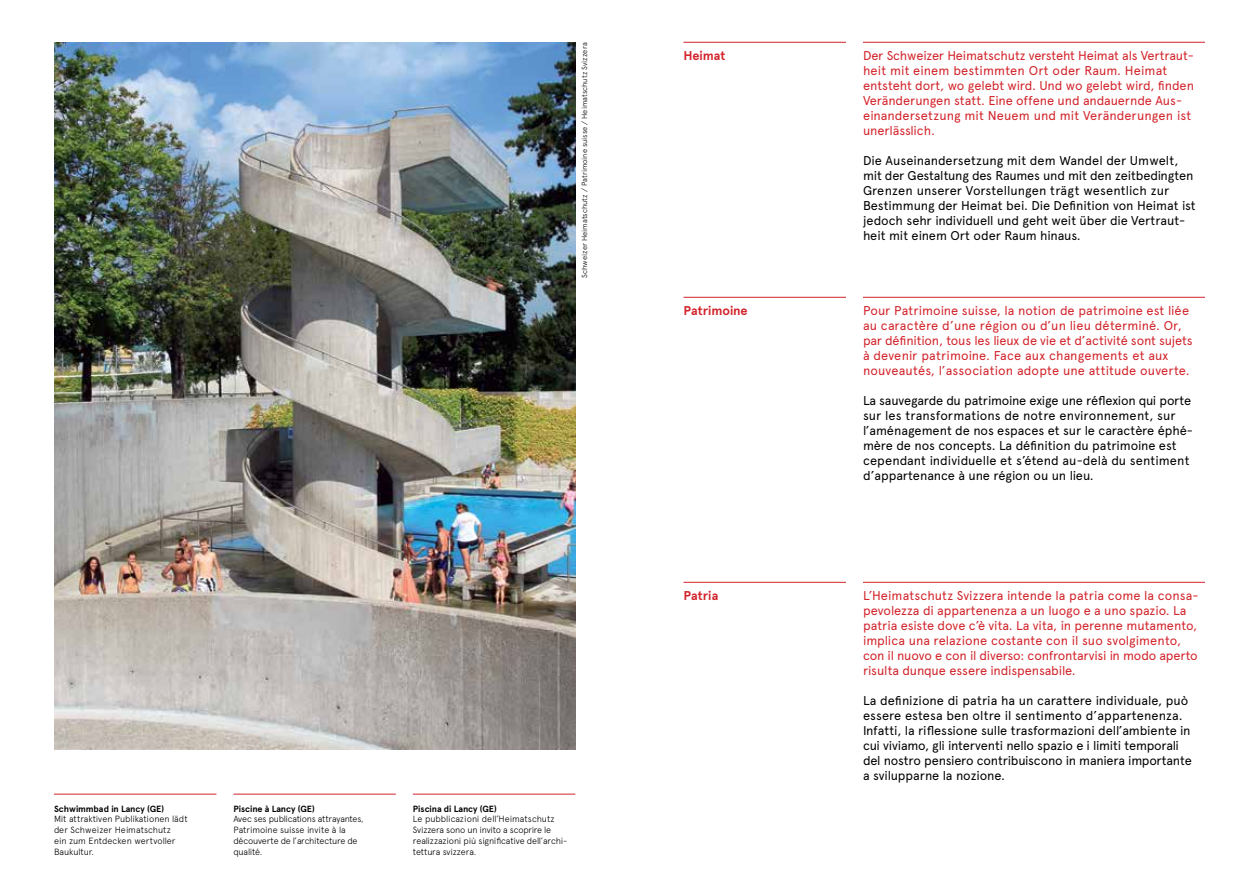
<style>
.page{position:relative;width:1259px;height:893px;background:#fff}
.page>*{position:absolute;margin:0;border:0;box-sizing:border-box;transform-origin:0 0}
.t1{font:12.75px/15px "Apercu";letter-spacing:-.005em;color:#000}
.t2{font:12.75px/15px "Apercu";color:#d2232a}
.t3{font:700 12.75px "Apercu";color:#d2232a}
.t4{font:300 9px/10.8px "Apercu";letter-spacing:-.01em;color:#000}
.t5{font:700 9px "Apercu";letter-spacing:-.005em;color:#000}
.t6{font:300 7.5px "Apercu";letter-spacing:.005em;color:#000}
</style>
<div class="page">
<img style="left:54px;top:43px;width:521px;height:707px">
<hr style="left:54px;top:794px;width:162px;height:1px;background:#d2232a">
<hr style="left:233px;top:794px;width:163px;height:1px;background:#d2232a">
<hr style="left:413px;top:794px;width:162px;height:1px;background:#d2232a">
<hr style="left:863px;top:42px;width:342px;height:1px;background:#d2232a">
<hr style="left:683px;top:42px;width:163px;height:1px;background:#d2232a">
<hr style="left:863px;top:297px;width:342px;height:1px;background:#d2232a">
<hr style="left:683px;top:297px;width:163px;height:1px;background:#d2232a">
<hr style="left:863px;top:582px;width:342px;height:1px;background:#d2232a">
<hr style="left:683px;top:582px;width:163px;height:1px;background:#d2232a">
<p class="t6" style="left:580px;top:278px;width:237px;rotate:-90deg">Schweizer Heimatschutz / Patrimoine suisse / Heimatschutz Svizzera</p>
<p class="t3" style="left:683px;top:47px;width:43px">Heimat</p>
<p class="t3" style="left:683px;top:302px;width:66px">Patrimoine</p>
<p class="t5" style="left:54px;top:803px;width:112px">Schwimmbad in Lancy (GE)</p>
<p class="t4" style="left:54px;top:814px;width:135px">Mit attraktiven Publikationen lädt der Schweizer Heimatschutz<br>ein zum Entdecken wertvoller<br>Baukultur.</p>
<p class="t5" style="left:233px;top:803px;width:83px">Piscine à Lancy (GE)</p>
<p class="t4" style="left:233px;top:814px;width:132px">Avec ses publications attrayantes,<br>Patrimoine suisse invite à la découverte de l’architecture de qualité.</p>
<p class="t5" style="left:413px;top:803px;width:85px">Piscina di Lancy (GE)</p>
<p class="t4" style="left:413px;top:814px;width:156px">Le pubblicazioni dell’Heimatschutz Svizzera sono un invito a scoprire le realizzazioni più significative dell’archi&shy;tettura svizzera.</p>
<p class="t3" style="left:683px;top:587px;width:36px">Patria</p>
<p class="t2" style="left:863px;top:48px;width:332px">Der Schweizer Heimatschutz versteht Heimat als Vertraut&shy;heit mit einem bestimmten Ort oder Raum. Heimat entsteht dort, wo gelebt wird. Und wo gelebt wird, finden Veränderungen statt. Eine offene und andauernde Aus&shy;einandersetzung mit Neuem und mit Veränderungen ist unerlässlich.</p>
<p class="t1" style="left:863px;top:153px;width:334px">Die Auseinandersetzung mit dem Wandel der Umwelt, mit der Gestaltung des Raumes und mit den zeitbedingten Grenzen unserer Vorstellungen trägt wesentlich zur Bestimmung der Heimat bei. Die Definition von Heimat ist jedoch sehr individuell und geht weit über die Vertraut&shy;heit mit einem Ort oder Raum hinaus.</p>
<p class="t2" style="left:863px;top:303px;width:331px">Pour Patrimoine suisse, la notion de patrimoine est liée au caractère d’une région ou d’un lieu déterminé. Or, par définition, tous les lieux de vie et d’activité sont sujets à devenir patrimoine. Face aux changements et aux nouveautés, l’association adopte une attitude ouverte.</p>
<p class="t1" style="left:863px;top:393px;width:331px">La sauvegarde du patrimoine exige une réflexion qui porte sur les transformations de notre environnement, sur l’aménagement de nos espaces et sur le caractère éphé&shy;mère de nos concepts. La définition du patrimoine est cependant individuelle et s’étend au-delà du sentiment d’appartenance à une région ou un lieu.</p>
<p class="t2" style="left:863px;top:588px;width:337px">L’Heimatschutz Svizzera intende la patria come la consa&shy;pevolezza di appartenenza a un luogo e a uno spazio. La patria esiste dove c’è vita. La vita, in perenne mutamento, implica una relazione costante con il suo svolgimento, con il nuovo e con il diverso: confrontarvisi in modo aperto risulta dunque essere indispensabile.</p>
<p class="t1" style="left:863px;top:693px;width:330px">La definizione di patria ha un carattere individuale, può essere estesa ben oltre il sentimento d’appartenenza.<br>Infatti, la riflessione sulle trasformazioni dell’ambiente in cui viviamo, gli interventi nello spazio e i limiti temporali del nostro pensiero contribuiscono in maniera importante a svilupparne la nozione.</p>
</div>
